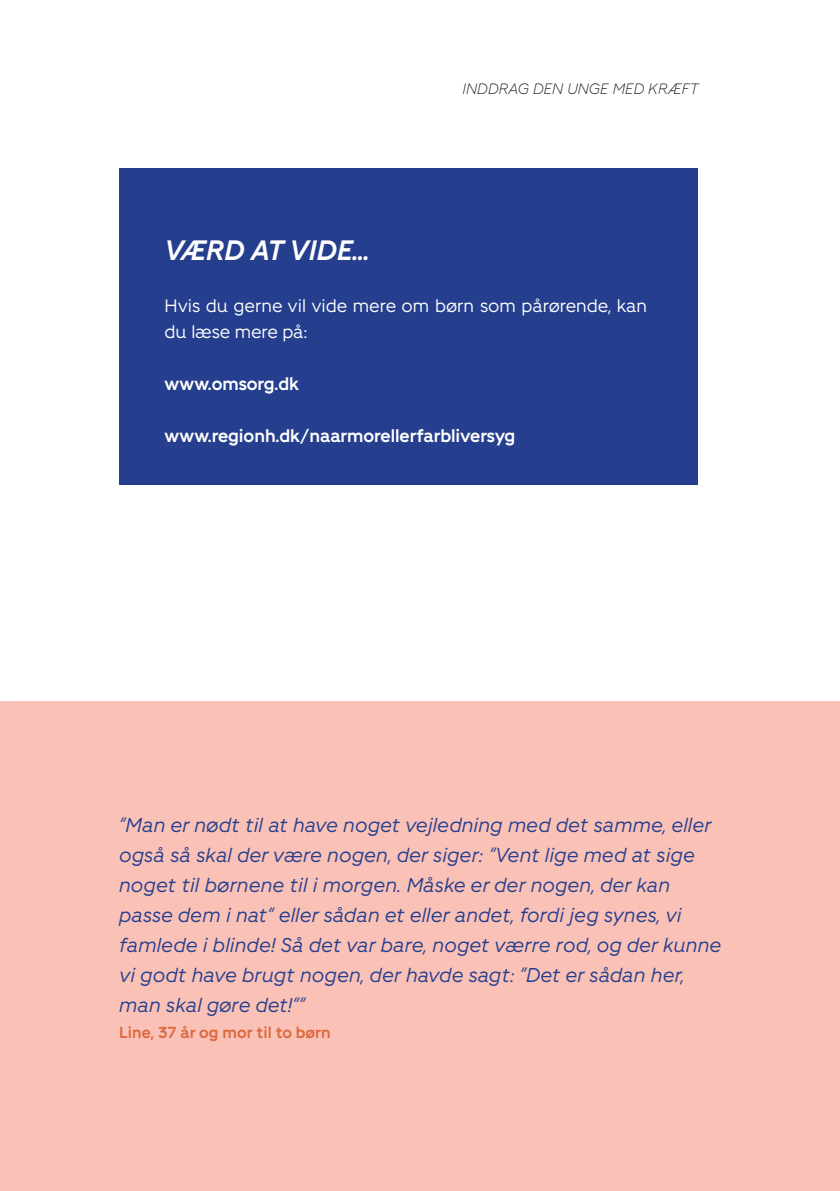
<style>
.page{position:relative;width:840px;height:1191px;background:#fff}
.page>*{position:absolute;margin:0;border:0;box-sizing:border-box;transform-origin:0 0}
.BOX_Rub{font:italic 700 28px "Fighter";color:#fff}
.Citat_fremhv_D2{font:italic 20px/30px "Fighter";color:#253f8e}
.BOX_Brød{font:18px/26px "Fighter";letter-spacing:-.005em;color:#fff}
.BOX_Brød-2{font:700 18px "Fighter";letter-spacing:-.005em;color:#fff}
.Citatnavn_fremhv_D2{font:700 16px "Fighter";color:#dc693e}
.t1{font:italic 300 15px "Fighter";color:#231f20}
</style>
<div class="page">
<div style="left:0;top:701px;width:839px;height:490px;background:#fac1b6"></div>
<div style="left:119px;top:168px;width:578px;height:316px;background:#253f8e"></div>
<p class="t1" style="left:462px;top:79px;width:237px">INDDRAG DEN UNGE MED KRÆFT</p>
<p class="BOX_Rub" style="left:164px;top:230px;width:207px">VÆRD AT VIDE…</p>
<p class="BOX_Brød" style="left:164px;top:291px;width:483px">Hvis du gerne vil vide mere om børn som pårørende, kan du læse mere på:</p>
<p class="BOX_Brød-2" style="left:164px;top:371px;width:136px">www.omsorg.dk</p>
<p class="BOX_Brød-2" style="left:164px;top:423px;width:352px">www.regionh.dk/naarmorellerfarbliversyg</p>
<p class="Citat_fremhv_D2" style="left:119px;top:808px;width:603px">”Man er nødt til at have noget vejledning med det samme, eller også så skal der være nogen, der siger: “Vent lige med at sige noget til børnene til i morgen. Måske er der nogen, der kan passe dem i nat” eller sådan et eller andet, fordi jeg synes, vi famlede i blinde! Så det var bare, noget værre rod, og der kunne vi godt have brugt nogen, der havde sagt: ”Det er sådan her, man skal gøre det!””</p>
<p class="Citatnavn_fremhv_D2" style="left:119px;top:1021px;width:213px">Line, 37 år og mor til to børn</p>
</div>
